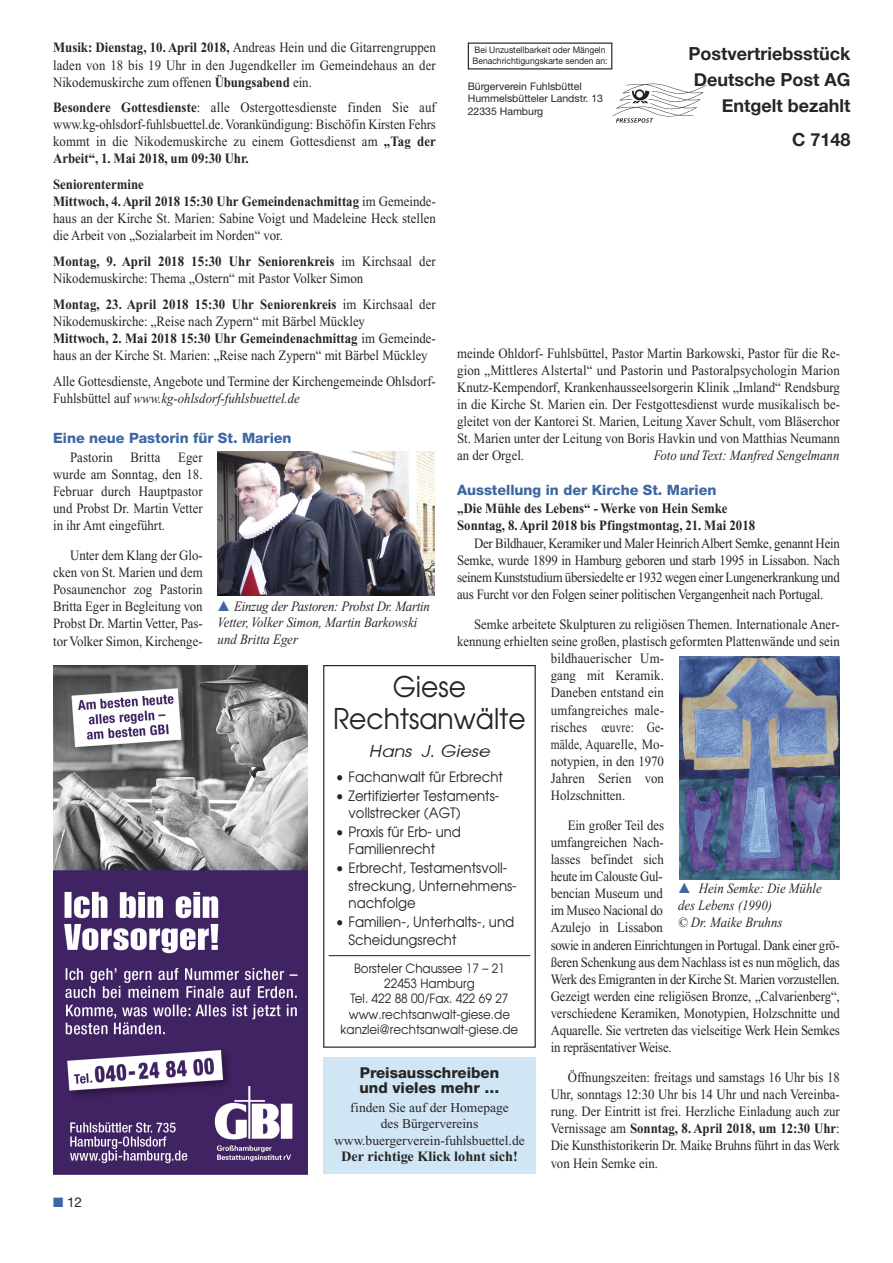
<style>
.page{position:relative;width:893px;height:1263px;background:#fff}
.page>*{position:absolute;margin:0;border:0;box-sizing:border-box;transform-origin:0 0}
.t1{font:100 28.5px/31.5px "Avant Garde";color:#272627;text-align:center;scale:1.1 1}
.t2{font:700 18px/25.8px "Helvetica Neue";color:#272627;text-align:right}
.t3{font:italic 100 18px "Avant Garde";color:#272627;scale:1.1 1}
.t4{font:800 15px/15px "Helvetica Neue";color:#272627}
.t5{font:14.25px/17.1px "Times New Roman";color:#272627;text-align:justify;scale:.9 1}
.t6{font:100 14.25px/17.1px "Avant Garde";color:#272627;scale:1.1 1}
.t7{font:italic 14.25px/16.6px "Times New Roman";color:#272627;scale:.9 1}
.t8{font:700 14.25px/17.1px "Times New Roman";color:#272627;scale:.9 1}
.t9{font:800 14.25px "Helvetica Neue";color:#3d67a3}
.t10{font:700 14.25px "Times New Roman";color:#272627}
.t11{font:14.25px "Times New Roman";color:#272627;scale:.8 1}
.t12{font:13.5px/16.2px "Times New Roman";color:#272627;text-align:center}
.t13{font:13.5px "Helvetica Neue";color:#272627}
.t14{font:100 12.75px/15.3px "Avant Garde";color:#272627;text-align:center;scale:1.1 1}
.t15{font:10.5px/12.6px "Helvetica Neue";color:#272627}
.t16{font:9px/10.8px "Helvetica Neue";color:#272627;scale:.95 1}
.s1{font-weight:700}
.s2{font-style:italic}
.s3{color:#3d67a3}
</style>
<div class="page">
<img style="left:53px;top:665px;width:255px;height:510px">
<div style="left:468px;top:43px;width:144px;height:26px;border:1px solid #272627"></div>
<svg style="left:613px;top:83px;width:93px;height:40px"></svg>
<img style="left:679px;top:656px;width:161px;height:223px">
<div style="left:323px;top:1057px;width:213px;height:117px;background:#d0e6f4"></div>
<div style="left:323px;top:665px;width:213px;height:383px;border:1px solid #272627"></div>
<hr style="left:329px;top:955px;width:201px;height:1px;background:#272627">
<img style="left:218px;top:451px;width:217px;height:145px">
<p class="t5" style="left:53px;top:40px;width:427px"><span class="s1">Musik: Dienstag, 10. April 2018,</span> Andreas Hein und die Gitarrengruppen laden von 18 bis 19 Uhr in den Jugendkeller im Gemeindehaus an der Nikodemuskirche zum offenen <span class="s1">Übungsabend</span> ein.</p>
<p class="t5" style="left:53px;top:100px;width:427px"><span class="s1">Besondere Gottesdienste</span>: alle Ostergottesdienste finden Sie auf www.kg-ohlsdorf-fuhlsbuettel.de. Vorankündigung: Bischöfin Kirsten Fehrs kommt in die Nikodemuskirche zu einem Gottesdienst am <span class="s1">„Tag der Arbeit“, 1. Mai 2018, um 09:30 Uhr.</span></p>
<p class="t5" style="left:53px;top:177px;width:427px;text-align:left"><span class="s1">Seniorentermine<br>Mittwoch, 4.April 2018 15:30 Uhr Gemeindenachmittag</span> im Gemeinde&shy;haus an der Kirche St. Marien: Sabine Voigt und Madeleine Heck stellen die Arbeit von „Sozialarbeit im Norden“ vor.</p>
<p class="t5" style="left:53px;top:254px;width:427px"><span class="s1">Montag, 9. April 2018 15:30 Uhr Seniorenkreis</span> im Kirchsaal der<br>Nikodemuskirche: Thema „Ostern“ mit Pastor Volker Simon</p>
<p class="t5" style="left:53px;top:297px;width:427px;text-align:left"><span class="s1">Montag, 23. April 2018 15:30 Uhr Seniorenkreis</span> im Kirchsaal der Nikodemuskirche: „Reise nach Zypern“ mit Bärbel Mückley<br><span class="s1">Mittwoch, 2. Mai 2018 15:30 Uhr Gemeindenachmittag</span> im Gemeinde&shy;haus an der Kirche St. Marien: „Reise nach Zypern“ mit Bärbel Mückley</p>
<p class="t5" style="left:53px;top:374px;width:427px">Alle Gottesdienste, Angebote und Termine der Kirchengemeinde Ohlsdorf-<br>Fuhlsbüttel auf <span class="s2">www.kg-ohlsdorf-fuhlsbuettel.de</span></p>
<p class="t9" style="left:53px;top:432px;width:240px">Eine neue Pastorin für St. Marien</p>
<p class="t5" style="left:53px;top:450px;width:168px;text-indent:17px">Pastorin Britta Eger wurde am Sonntag, den 18.<br>Februar durch Hauptpastor und Probst Dr. Martin Vetter in ihr Amt eingeführt.</p>
<p class="t5" style="left:53px;top:548px;width:168px;text-indent:17px">Unter dem Klang der Glo&shy;cken von St. Marien und dem Posaunenchor zog Pastorin Britta Eger in Begleitung von Probst Dr. Martin Vetter, Pas&shy;tor Volker Simon, Kirchenge-</p>
<p class="t16" style="left:473px;top:45px;width:144px">Bei Unzustellbarkeit oder Mängeln<br>Benachrichtigungskarte senden an:</p>
<p class="t2" style="left:688px;top:40px;width:164px">Postvertriebsstück<br>Deutsche Post AG<br>Entgelt bezahlt</p>
<p class="t2" style="left:792px;top:126px;width:60px">C 7148</p>
<p class="t15" style="left:468px;top:81px;width:137px">Bürgerverein Fuhlsbüttel<br>Hummelsbütteler Landstr. 13<br>22335 Hamburg</p>
<p class="t5" style="left:457px;top:346px;width:427px">meinde Ohldorf- Fuhlsbüttel, Pastor Martin Barkowski, Pastor für die Re&shy;gion „Mittleres Alstertal“ und Pastorin und Pastoralpsychologin Marion Knutz-Kempendorf, Krankenhausseelsorgerin Klinik „Imland“ Rendsburg in die Kirche St. Marien ein. Der Festgottesdienst wurde musikalisch be&shy;gleitet von der Kantorei St. Marien, Leitung Xaver Schult, vom Bläserchor St. Marien unter der Leitung von Boris Havkin und von Matthias Neumann an der Orgel.</p>
<p class="t7" style="left:654px;top:448px;width:208px">Foto und Text: Manfred Sengelmann</p>
<p class="t9" style="left:457px;top:484px;width:261px">Ausstellung in der Kirche St. Marien</p>
<p class="t8" style="left:457px;top:502px;width:333px">„Die Mühle des Lebens“ - Werke von Hein Semke<br>Sonntag, 8.April 2018 bis Pfingstmontag, 21. Mai 2018</p>
<p class="t5" style="left:457px;top:536px;width:427px;text-indent:17px">Der Bildhauer, Keramiker und Maler HeinrichAlbert Semke, genannt Hein Semke, wurde 1899 in Hamburg geboren und starb 1995 in Lissabon. Nach seinem Kunststudium übersiedelte er 1932 wegen einer Lungenerkrankung und aus Furcht vor den Folgen seiner politischen Vergangenheit nach Portugal.</p>
<p class="t5" style="left:474px;top:617px;width:408px">Semke arbeitete Skulpturen zu religiösen Themen. Internationale Aner-</p>
<p class="t5" style="left:457px;top:634px;width:427px">kennung erhielten seine großen, plastisch geformten Plattenwände und sein</p>
<p class="t5" style="left:551px;top:651px;width:127px">bildhauerischer Um-</p>
<p class="t5" style="left:551px;top:668px;width:127px">gang mit Keramik.</p>
<p class="t5" style="left:551px;top:685px;width:127px">Daneben entstand ein</p>
<p class="t5" style="left:551px;top:702px;width:127px">umfangreiches male-</p>
<p class="t5" style="left:551px;top:720px;width:127px">risches œuvre: Ge-</p>
<p class="t11" style="left:551px;top:739px;width:143px">mälde, Aquarelle, Mo-</p>
<p class="t5" style="left:551px;top:754px;width:127px">notypien, in den 1970</p>
<p class="t5" style="left:551px;top:771px;width:127px">Jahren Serien von</p>
<p class="t5" style="left:551px;top:788px;width:84px">Holzschnitten.</p>
<p class="t5" style="left:551px;top:818px;width:323px;text-align:left;text-indent:17px">Ein großer Teil des<br>umfangreichen Nach-<br>lasses befindet sich<br>heute im Calouste Gul-<br>bencian Museum und<br>im Museo Nacional do<br>Azulejo in Lissabon<br>sowie in anderen Einrichtungen in Portugal. Dank einer grö&shy;ßeren Schenkung aus dem Nachlass ist es nun möglich, das Werk des Emigranten in der Kirche St. Marien vorzustellen.<br>Gezeigt werden eine religiösen Bronze, „Calvarienberg“, verschiedene Keramiken, Monotypien, Holzschnitte und Aquarelle. Sie vertreten das vielseitige Werk Hein Semkes in repräsentativer Weise.</p>
<p class="t5" style="left:551px;top:1070px;width:323px;text-indent:17px">Öffnungszeiten: freitags und samstags 16 Uhr bis 18<br>Uhr, sonntags 12:30 Uhr bis 14 Uhr und nach Vereinba&shy;rung. Der Eintritt ist frei. Herzliche Einladung auch zur Vernissage am <span class="s1">Sonntag, 8. April 2018, um 12:30 Uhr</span>:<br>Die Kunsthistorikerin Dr. Maike Bruhns führt in das Werk von Hein Semke ein.</p>
<p class="t7" style="left:218px;top:599px;width:237px;text-indent:16px">Einzug der Pastoren: Probst Dr. Martin<br>Vetter, Volker Simon, Martin Barkowski und Britta Eger</p>
<h1 class="t1" style="left:333px;top:674px;width:177px">Giese<br>Rechtsanwälte</h1>
<p class="t3" style="left:369px;top:743px;width:112px">Hans J. Giese</p>
<p class="t6" style="left:336px;top:769px;width:154px">• Fachanwalt für Erbrecht</p>
<p class="t6" style="left:349px;top:788px;width:138px;text-indent:-13px">• Zertifizierter Testaments&shy;vollstrecker (AGT)</p>
<p class="t6" style="left:349px;top:825px;width:104px;text-indent:-13px">• Praxis für Erb- und<br>Familienrecht</p>
<p class="t6" style="left:349px;top:861px;width:154px;text-indent:-13px">• Erbrecht, Testamentsvoll&shy;streckung, Unternehmens&shy;nachfolge</p>
<p class="t6" style="left:349px;top:914px;width:152px;line-height:17.7px;text-indent:-13px">• Familien-, Unterhalts-, und<br>Scheidungsrecht</p>
<p class="t14" style="left:341px;top:962px;width:163px">Borsteler Chaussee 17 – 21<br>22453 Hamburg<br>Tel. 422 88 00/Fax. 422 69 27 www.rechtsanwalt-giese.de kanzlei@rechtsanwalt-giese.de</p>
<p class="t7" style="left:678px;top:882px;width:161px;text-indent:21px">Hein Semke: Die Mühle des Lebens (1990)<br>© Dr. Maike Bruhns</p>
<p class="t4" style="left:359px;top:1066px;width:141px">Preisausschreiben und vieles mehr …</p>
<p class="t12" style="left:334px;top:1101px;width:192px">finden Sie auf der Homepage<br>des Bürgervereins www.buergerverein-fuhlsbuettel.de</p>
<p class="t10" style="left:341px;top:1152px;width:178px">Der richtige Klick lohnt sich!</p>
<p class="t13" style="left:53px;top:1197px;width:31px"><span class="s3">■</span> 12</p>
</div>
